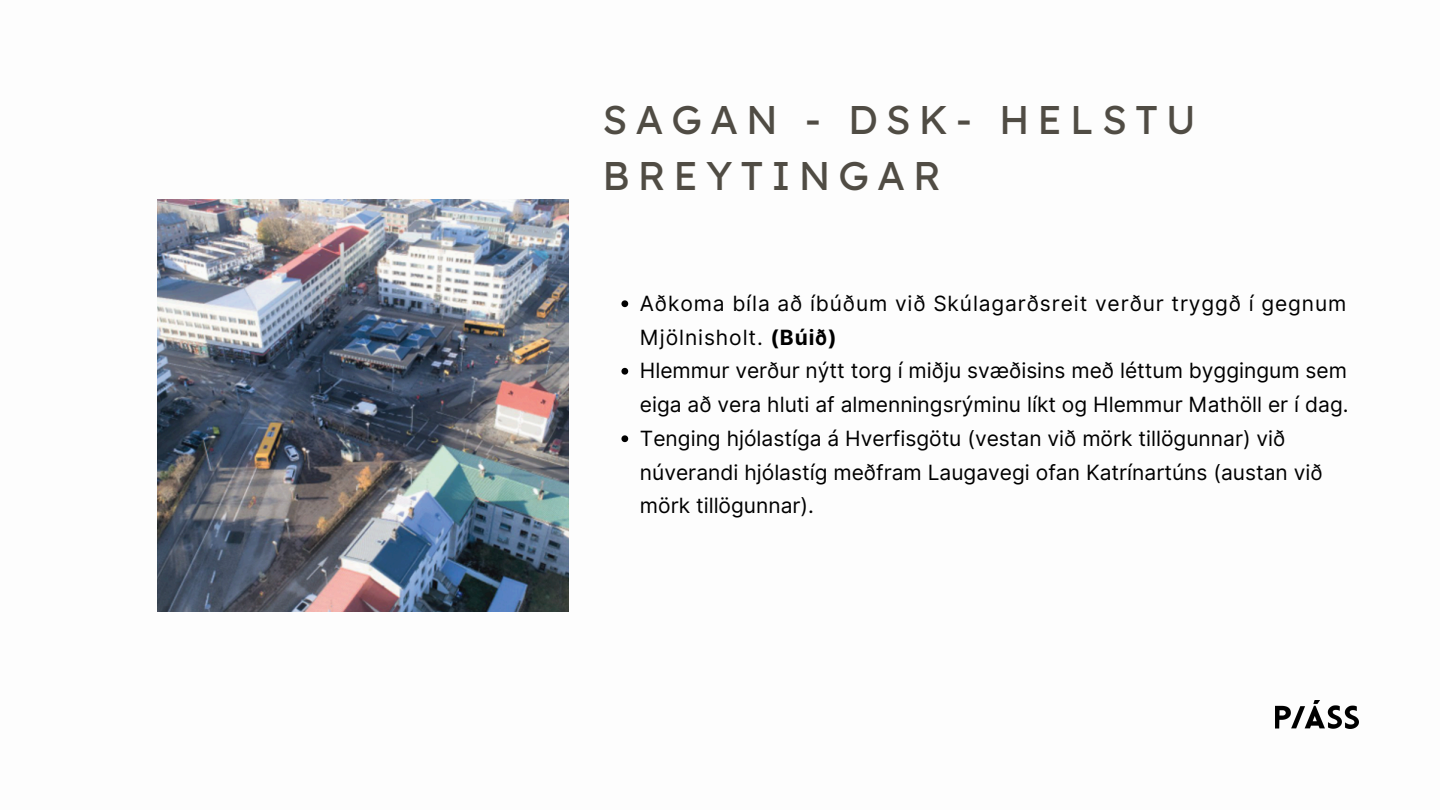
<style>
.page{position:relative;width:1440px;height:810px;background:#fff}
.page>*{position:absolute;margin:0;border:0;box-sizing:border-box;transform-origin:0 0}
.t1{font:40px/55.5px "Lexend Deca";letter-spacing:.2em;color:#504c44}
.t2{font:21px/33.8px "Inter";color:#000}
.t3{font:21px/33.8px "Inter";letter-spacing:.045em;color:#000}
.s1{font-weight:700}
</style>
<div class="page">
<img style="left:158px;top:199px;width:411px;height:412px">
<img style="left:1276px;top:700px;width:83px;height:29px">
<svg style="left:621px;top:300px;width:7px;height:7px"></svg>
<svg style="left:621px;top:368px;width:7px;height:7px"></svg>
<svg style="left:621px;top:435px;width:7px;height:7px"></svg>
<p class="t1" style="left:603px;top:92px;width:595px">SAGAN - DSK- HELSTU<br>BREYTINGAR</p>
<h1 class="t3" style="left:640px;top:286px;width:708px">Aðkoma bíla að íbúðum við Skúlagarðsreit verður tryggð í gegnum<br>Mjölnisholt. <span class="s1">(Búið)</span></h1>
<p class="t2" style="left:640px;top:354px;width:710px">Hlemmur verður nýtt torg í miðju svæðisins með léttum byggingum sem eiga að vera hluti af almenningsrýminu líkt og Hlemmur Mathöll er í dag.</p>
<p class="t2" style="left:640px;top:421px;width:684px">Tenging hjólastíga á Hverfisgötu (vestan við mörk tillögunnar) við núverandi hjólastíg meðfram Laugavegi ofan Katrínartúns (austan við mörk tillögunnar).</p>
</div>
